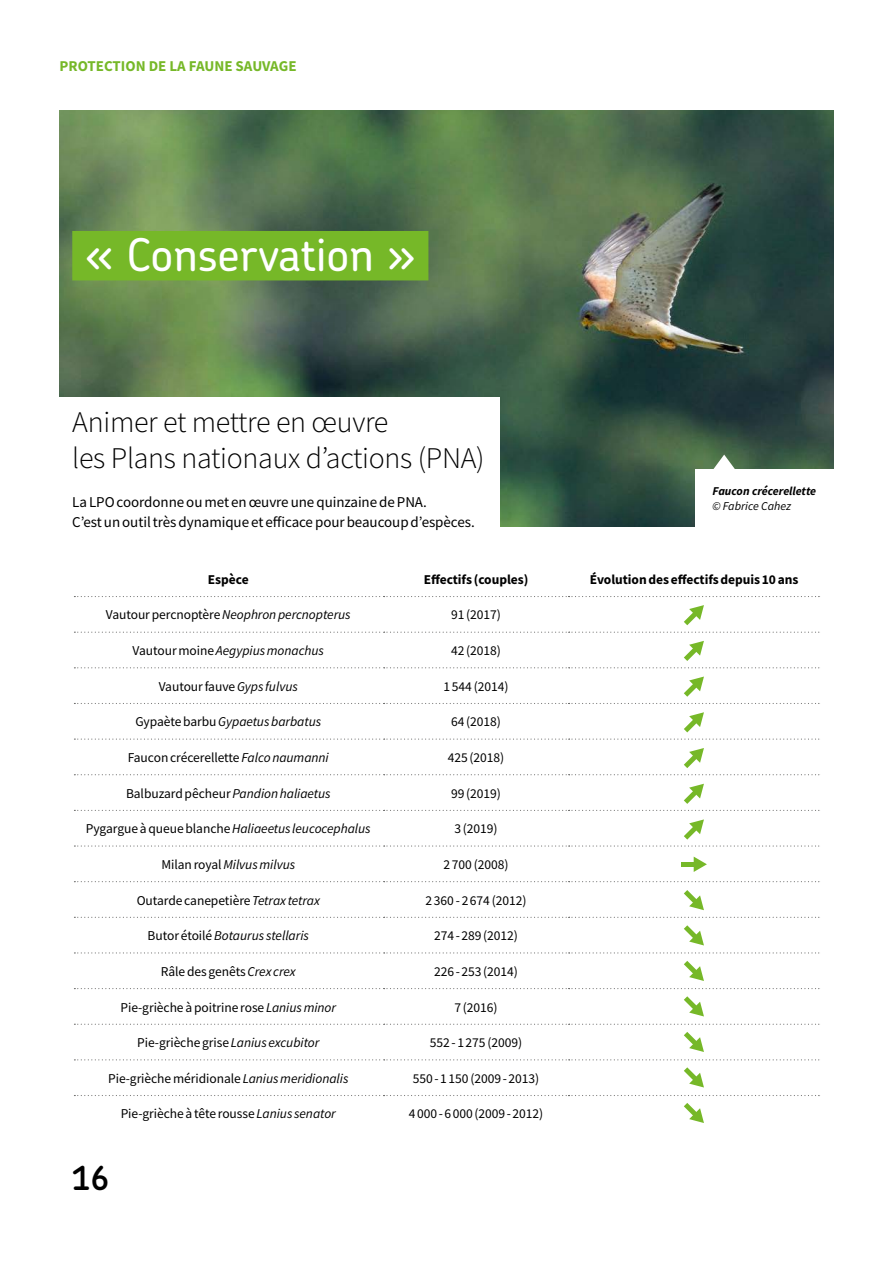
<style>
.page{position:relative;width:893px;height:1263px;background:#fff}
.page>*{position:absolute;margin:0;border:0;box-sizing:border-box;transform-origin:0 0}
.t1{font:500 45px "Chevin Pro";color:#fff}
.t2{font:600 33px "Chevin Pro";color:#000}
.t3{font:300 30px/36px "Source Sans Pro";letter-spacing:-.01em;color:#000}
.t4{font:15px/19.5px "Source Sans Pro";letter-spacing:-.005em;color:#000}
.t5{font:700 15px "Source Sans Pro";color:#76b828}
.t6{font:13.5px "Source Sans Pro";letter-spacing:-.005em;color:#000}
.t7{font:italic 13.5px "Source Sans Pro";letter-spacing:-.005em;color:#000}
.t8{font:700 13.5px "Source Sans Pro";letter-spacing:-.005em;color:#000}
.t9{font:italic 700 12px "Source Sans Pro";color:#000}
.t10{font:italic 12px "Source Sans Pro";color:#000}
.s1{font-style:normal}
.s2{font-style:italic}
</style>
<div class="page">
<img style="left:60px;top:111px;width:773px;height:416px">
<div style="left:72px;top:231px;width:356px;height:49px;background:#76b828"></div>
<svg style="left:712px;top:455px;width:24px;height:14px"></svg>
<svg style="left:74px;top:640px;width:745px;height:457px"></svg>
<hr style="left:383px;top:1096px;width:1px;height:35px;background:#fff">
<hr style="left:568px;top:1096px;width:1px;height:35px;background:#fff">
<svg style="left:74px;top:596px;width:745px;height:1px"></svg>
<svg style="left:74px;top:632px;width:745px;height:1px"></svg>
<svg style="left:74px;top:667px;width:745px;height:1px"></svg>
<svg style="left:74px;top:703px;width:745px;height:1px"></svg>
<svg style="left:74px;top:738px;width:745px;height:2px"></svg>
<svg style="left:74px;top:774px;width:745px;height:1px"></svg>
<svg style="left:74px;top:810px;width:745px;height:1px"></svg>
<svg style="left:74px;top:845px;width:745px;height:1px"></svg>
<svg style="left:74px;top:881px;width:745px;height:1px"></svg>
<svg style="left:74px;top:917px;width:745px;height:1px"></svg>
<svg style="left:74px;top:952px;width:745px;height:1px"></svg>
<svg style="left:74px;top:988px;width:745px;height:1px"></svg>
<svg style="left:74px;top:1024px;width:745px;height:1px"></svg>
<svg style="left:74px;top:1059px;width:745px;height:1px"></svg>
<svg style="left:74px;top:1095px;width:746px;height:1px"></svg>
<hr style="left:383px;top:633px;width:1px;height:34px;background:#fff">
<hr style="left:568px;top:633px;width:1px;height:34px;background:#fff">
<hr style="left:383px;top:668px;width:1px;height:35px;background:#fff">
<hr style="left:568px;top:668px;width:1px;height:35px;background:#fff">
<hr style="left:383px;top:704px;width:1px;height:34px;background:#fff">
<hr style="left:568px;top:704px;width:1px;height:34px;background:#fff">
<hr style="left:383px;top:740px;width:1px;height:34px;background:#fff">
<hr style="left:568px;top:740px;width:1px;height:34px;background:#fff">
<hr style="left:383px;top:775px;width:1px;height:35px;background:#fff">
<hr style="left:568px;top:775px;width:1px;height:35px;background:#fff">
<hr style="left:383px;top:811px;width:1px;height:34px;background:#fff">
<hr style="left:568px;top:811px;width:1px;height:34px;background:#fff">
<hr style="left:383px;top:846px;width:1px;height:35px;background:#fff">
<hr style="left:568px;top:846px;width:1px;height:35px;background:#fff">
<hr style="left:383px;top:882px;width:1px;height:35px;background:#fff">
<hr style="left:568px;top:882px;width:1px;height:35px;background:#fff">
<hr style="left:383px;top:918px;width:1px;height:34px;background:#fff">
<hr style="left:568px;top:918px;width:1px;height:34px;background:#fff">
<hr style="left:383px;top:953px;width:1px;height:35px;background:#fff">
<hr style="left:568px;top:953px;width:1px;height:35px;background:#fff">
<hr style="left:383px;top:989px;width:1px;height:35px;background:#fff">
<hr style="left:568px;top:989px;width:1px;height:35px;background:#fff">
<hr style="left:383px;top:1025px;width:1px;height:34px;background:#fff">
<hr style="left:568px;top:1025px;width:1px;height:34px;background:#fff">
<hr style="left:383px;top:1060px;width:1px;height:35px;background:#fff">
<hr style="left:568px;top:1060px;width:1px;height:35px;background:#fff">
<div style="left:681px;top:862px;width:15px;height:5px;background:#76b828"></div>
<svg style="left:694px;top:856px;width:13px;height:16px"></svg>
<svg style="left:684px;top:996px;width:20px;height:20px"></svg>
<svg style="left:684px;top:925px;width:20px;height:20px"></svg>
<svg style="left:684px;top:890px;width:20px;height:20px"></svg>
<svg style="left:684px;top:961px;width:20px;height:20px"></svg>
<svg style="left:684px;top:1032px;width:20px;height:20px"></svg>
<svg style="left:684px;top:1067px;width:20px;height:20px"></svg>
<svg style="left:684px;top:1103px;width:20px;height:20px"></svg>
<svg style="left:684px;top:605px;width:20px;height:20px"></svg>
<svg style="left:684px;top:641px;width:20px;height:20px"></svg>
<svg style="left:684px;top:712px;width:20px;height:20px"></svg>
<svg style="left:684px;top:748px;width:20px;height:20px"></svg>
<svg style="left:684px;top:784px;width:20px;height:20px"></svg>
<svg style="left:684px;top:676px;width:20px;height:21px"></svg>
<svg style="left:684px;top:819px;width:20px;height:20px"></svg>
<div style="left:60px;top:397px;width:440px;height:143px;background:#fff"></div>
<div style="left:695px;top:469px;width:138px;height:58px;background:#fff"></div>
<p class="t5" style="left:60px;top:56px;width:238px">PROTECTION DE LA FAUNE SAUVAGE</p>
<h1 class="t1" style="left:86px;top:224px;width:331px">« Conservation »</h1>
<h3 class="t3" style="left:72px;top:404px;width:414px">Animer et mettre en œuvre<br>les Plans nationaux d’actions (PNA)</h3>
<p class="t4" style="left:72px;top:492px;width:404px">La LPO coordonne ou met en œuvre une quinzaine de PNA.<br>C’est un outil très dynamique et efficace pour beaucoup d’espèces.</p>
<p class="t9" style="left:712px;top:483px;width:105px">Faucon crécerellette</p>
<p class="t10" style="left:712px;top:498px;width:80px">© Fabrice Cahez</p>
<p class="t8" style="left:208px;top:570px;width:42px">Espèce</p>
<p class="t8" style="left:424px;top:570px;width:106px">Effectifs (couples)</p>
<p class="t8" style="left:590px;top:570px;width:210px">Évolution des effectifs depuis 10 ans</p>
<p class="t7" style="left:106px;top:606px;width:246px"><span class="s1">Vautour percnoptère</span> Neophron percnopterus</p>
<p class="t6" style="left:451px;top:606px;width:51px">91 (2017)</p>
<p class="t7" style="left:133px;top:642px;width:193px"><span class="s1">Vautour moine</span> Aegypius monachus</p>
<p class="t6" style="left:451px;top:642px;width:51px">42 (2018)</p>
<p class="t6" style="left:159px;top:678px;width:141px">Vautour fauve <span class="s2">Gyps fulvus</span></p>
<p class="t6" style="left:444px;top:678px;width:66px">1544 (2014)</p>
<p class="t7" style="left:135px;top:713px;width:187px"><span class="s1">Gypaète barbu</span> Gypaetus barbatus</p>
<p class="t6" style="left:451px;top:713px;width:51px">64 (2018)</p>
<p class="t6" style="left:128px;top:749px;width:203px">Faucon crécerellette <span class="s2">Falco naumanni</span></p>
<p class="t6" style="left:448px;top:749px;width:58px">425 (2018)</p>
<p class="t6" style="left:126px;top:784px;width:206px">Balbuzard pêcheur <span class="s2">Pandion haliaetus</span></p>
<p class="t6" style="left:451px;top:784px;width:51px">99 (2019)</p>
<p class="t7" style="left:86px;top:820px;width:286px"><span class="s1">Pygargue à queue blanche</span> Haliaeetus leucocephalus</p>
<p class="t6" style="left:454px;top:820px;width:45px">3 (2019)</p>
<p class="t7" style="left:161px;top:856px;width:135px"><span class="s1">Milan royal</span> Milvus milvus</p>
<p class="t6" style="left:444px;top:856px;width:66px">2700 (2008)</p>
<p class="t6" style="left:137px;top:891px;width:185px">Outarde canepetière <span class="s2">Tetrax tetrax</span></p>
<p class="t6" style="left:426px;top:891px;width:102px">2360 - 2674 (2012)</p>
<p class="t7" style="left:148px;top:927px;width:163px"><span class="s1">Butor étoilé</span> Botaurus stellaris</p>
<p class="t6" style="left:434px;top:927px;width:85px">274-289 (2012)</p>
<p class="t6" style="left:161px;top:963px;width:136px">Râle des genêts <span class="s2">Crex crex</span></p>
<p class="t6" style="left:434px;top:963px;width:85px">226-253 (2014)</p>
<p class="t6" style="left:121px;top:998px;width:217px">Pie-grièche à poitrine rose <span class="s2">Lanius minor</span></p>
<p class="t6" style="left:454px;top:998px;width:45px">7 (2016)</p>
<p class="t6" style="left:137px;top:1034px;width:184px">Pie-grièche grise <span class="s2">Lanius excubitor</span></p>
<p class="t6" style="left:430px;top:1034px;width:94px">552-1275 (2009)</p>
<p class="t6" style="left:108px;top:1070px;width:242px">Pie-grièche méridionale <span class="s2">Lanius meridionalis</span></p>
<p class="t6" style="left:413px;top:1070px;width:128px">550-1150 (2009-2013)</p>
<p class="t6" style="left:121px;top:1105px;width:217px">Pie-grièche à tête rousse <span class="s2">Lanius senator</span></p>
<p class="t6" style="left:409px;top:1105px;width:136px">4000-6000 (2009-2012)</p>
<h2 class="t2" style="left:72px;top:1156px;width:38px">16</h2>
</div>
